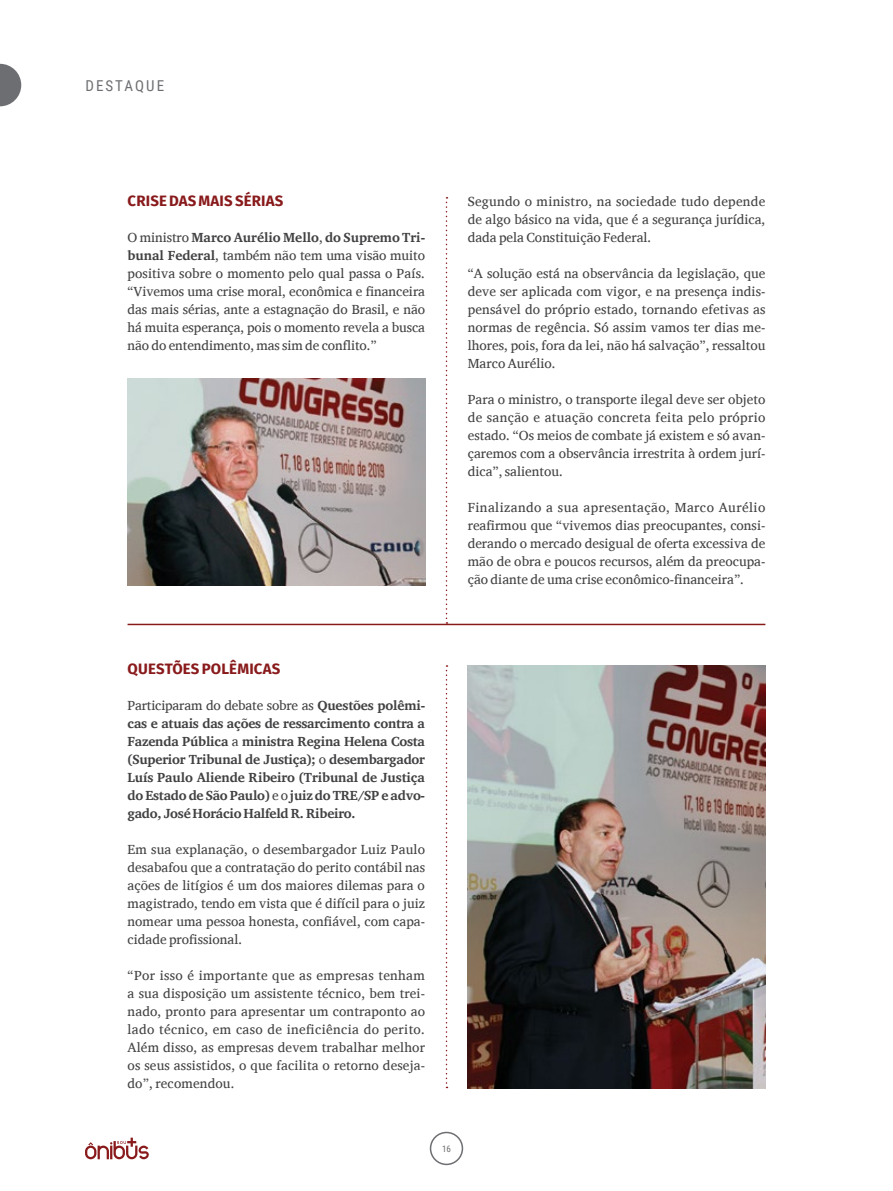
<style>
.page{position:relative;width:893px;height:1191px;background:#fff}
.page>*{position:absolute;margin:0;border:0;box-sizing:border-box;transform-origin:0 0}
.t1{font:700 15px "Fira Sans";letter-spacing:.01em;color:#891a1c}
.t2{font:15px "Roboto Condensed";letter-spacing:.135em;color:#6d6e71}
.t3{font:13.5px/18px "Charis SIL";color:#414042;text-align:justify}
.t4{font:700 13.5px/18px "Charis SIL";letter-spacing:-.02em;color:#414042;text-align:justify}
.t5{font:9px "Roboto Condensed";color:#6d6e71}
.s1{font-weight:700}
.s2{font-weight:400}
</style>
<div class="page">
<svg style="left:446px;top:197px;width:1px;height:426px"></svg>
<svg style="left:446px;top:665px;width:1px;height:423px"></svg>
<img style="left:128px;top:378px;width:297px;height:207px">
<img style="left:468px;top:665px;width:297px;height:423px">
<hr style="left:128px;top:623px;width:637px;height:2px;background:#891a1c">
<svg style="left:0;top:64px;width:21px;height:42px"></svg>
<svg style="left:85px;top:1137px;width:64px;height:22px"></svg>
<div style="left:430px;top:1131px;width:33px;height:34px;border:2px solid #6d6e71;border-radius:50%"></div>
<p class="t2" style="left:85px;top:75px;width:80px">DESTAQUE</p>
<p class="t1" style="left:128px;top:188px;width:157px">CRISE DAS MAIS SÉRIAS</p>
<p class="t3" style="left:128px;top:228px;width:299px">O ministro <span class="s1">Marco Aurélio Mello</span>, <span class="s1">do Supremo Tri&shy;bunal Federal</span>, também não tem uma visão muito positiva sobre o momento pelo qual passa o País. “Vivemos uma crise moral, econômica e financeira das mais sérias, ante a estagnação do Brasil, e não há muita esperança, pois o momento revela a busca não do entendimento, mas sim de conflito.”</p>
<p class="t3" style="left:468px;top:192px;width:299px">Segundo o ministro, na sociedade tudo depende de algo básico na vida, que é a segurança jurídica, dada pela Constituição Federal.</p>
<p class="t3" style="left:468px;top:264px;width:299px">“A solução está na observância da legislação, que deve ser aplicada com vigor, e na presença indis&shy;pensável do próprio estado, tornando efetivas as normas de regência. Só assim vamos ter dias me&shy;lhores, pois, fora da lei, não há salvação”, ressaltou Marco Aurélio.</p>
<p class="t3" style="left:468px;top:390px;width:299px">Para o ministro, o transporte ilegal deve ser objeto de sanção e atuação concreta feita pelo próprio estado. “Os meios de combate já existem e só avan&shy;çaremos com a observância irrestrita à ordem jurí&shy;dica”, salientou.</p>
<p class="t3" style="left:468px;top:498px;width:299px">Finalizando a sua apresentação, Marco Aurélio reafirmou que “vivemos dias preocupantes, consi&shy;derando o mercado desigual de oferta excessiva de mão de obra e poucos recursos, além da preocupa&shy;ção diante de uma crise econômico-financeira”.</p>
<p class="t1" style="left:128px;top:656px;width:154px">QUESTÕES POLÊMICAS</p>
<p class="t4" style="left:128px;top:696px;width:299px"><span class="s2">Participaram do debate sobre as</span> Questões polêmi&shy;cas e atuais das ações de ressarcimento contra a Fazenda Pública <span class="s2">a</span> ministra Regina Helena Costa (Superior Tribunal de Justiça); <span class="s2">o</span> desembargador Luís Paulo Aliende Ribeiro (Tribunal de Justiça do Estado de São Paulo) <span class="s2">e o</span> juiz do TRE/SP e advo&shy;gado, José Horácio Halfeld R. Ribeiro.</p>
<p class="t3" style="left:128px;top:840px;width:299px">Em sua explanação, o desembargador Luiz Paulo desabafou que a contratação do perito contábil nas ações de litígios é um dos maiores dilemas para o magistrado, tendo em vista que é difícil para o juiz nomear uma pessoa honesta, confiável, com capa&shy;cidade profissional.</p>
<p class="t3" style="left:128px;top:966px;width:299px">“Por isso é importante que as empresas tenham a sua disposição um assistente técnico, bem trei&shy;nado, pronto para apresentar um contraponto ao lado técnico, em caso de ineficiência do perito.<br>Além disso, as empresas devem trabalhar melhor os seus assistidos, o que facilita o retorno deseja&shy;do”, recomendou.</p>
<p class="t5" style="left:442px;top:1142px;width:10px">16</p>
</div>
